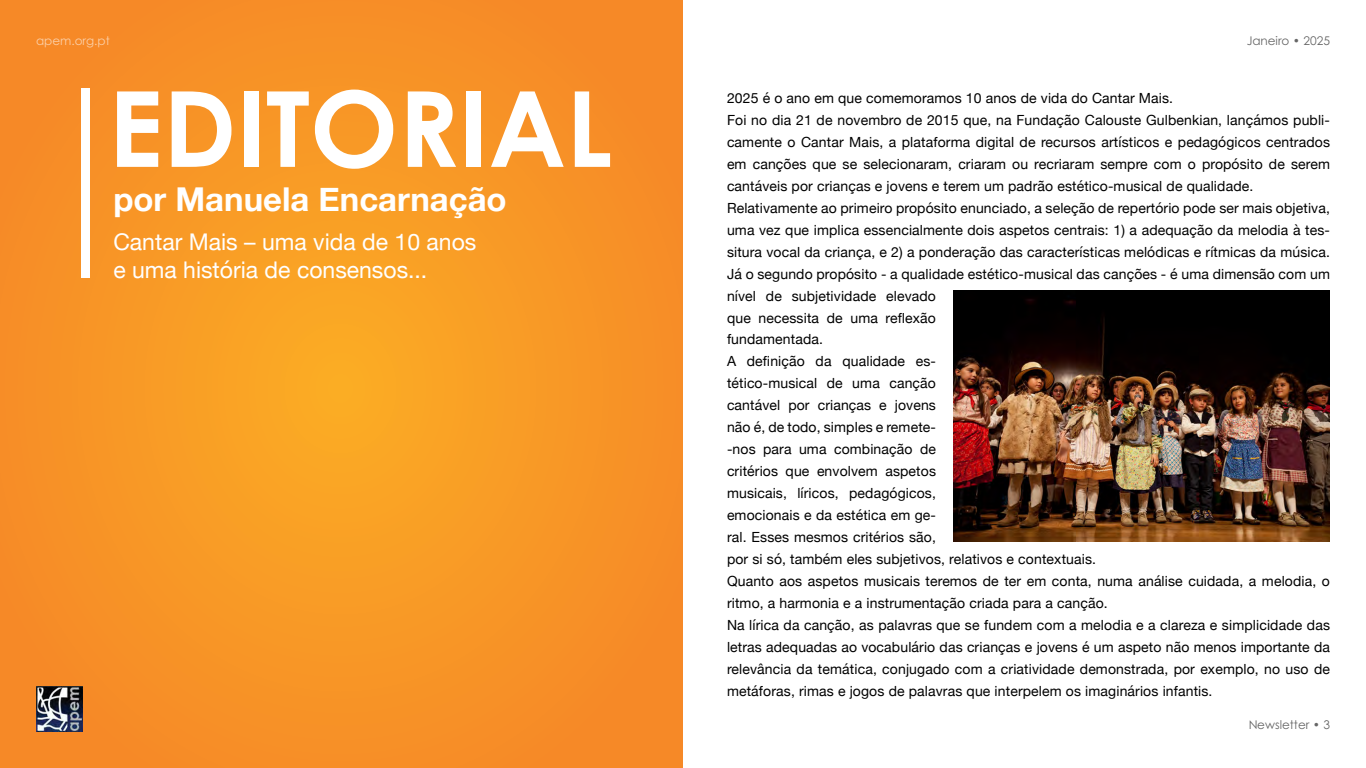
<style>
.page{position:relative;width:1366px;height:768px;background:#fff}
.page>*{position:absolute;margin:0;border:0;box-sizing:border-box;transform-origin:0 0}
.t1{font:700 105px "Century Gothic";color:#fff}
.t2{font:700 32.9px "Helvetica Neue";color:#fff}
.t3{font:23px/28px "Helvetica Neue";color:#fff}
.t4{font:14px/22px "Helvetica Neue";letter-spacing:.01em;color:#000}
.t5{font:12px "Century Gothic Pro";color:#000}
.t6{font:12px "Century Gothic Pro";color:#fff}
</style>
<div class="page">
<svg style="left:0;top:0;width:683px;height:768px;background:#f79526"></svg>
<div style="left:81px;top:88px;width:9px;height:190px;background:#fff"></div>
<img style="left:953px;top:291px;width:377px;height:251px">
<p class="t6" style="left:36px;top:33px;width:75px">apem.org.pt</p>
<h1 class="t1" style="left:108px;top:49px;width:505px">EDITORIAL</h1>
<h2 class="t2" style="left:113px;top:174px;width:395px">por Manuela Encarnação</h2>
<h3 class="t3" style="left:113px;top:229px;width:365px">Cantar Mais – uma vida de 10 anos e uma história de consensos...</h3>
<p class="t5" style="left:1247px;top:34px;width:85px">Janeiro • 2025</p>
<p class="t4" style="left:727px;top:87px;width:605px">2025 é o ano em que comemoramos 10 anos de vida do Cantar Mais.<br>Foi no dia 21 de novembro de 2015 que, na Fundação Calouste Gulbenkian, lançámos publi&shy;camente o Cantar Mais, a plataforma digital de recursos artísticos e pedagógicos centrados em canções que se selecionaram, criaram ou recriaram sempre com o propósito de serem cantáveis por crianças e jovens e terem um padrão estético-musical de qualidade.<br>Relativamente ao primeiro propósito enunciado, a seleção de repertório pode ser mais objetiva, uma vez que implica essencialmente dois aspetos centrais: 1) a adequação da melodia à tes&shy;situra vocal da criança, e 2) a ponderação das características melódicas e rítmicas da música.<br>Já o segundo propósito - a qualidade estético-musical das canções - é uma dimensão com um nível de subjetividade elevado<br>que necessita de uma reflexão<br>fundamentada.<br>A definição da qualidade es-<br>tético-musical de uma canção<br>cantável por crianças e jovens<br>não é, de todo, simples e remete-<br>-nos para uma combinação de<br>critérios que envolvem aspetos<br>musicais, líricos, pedagógicos,<br>emocionais e da estética em ge-<br>ral. Esses mesmos critérios são,<br>por si só, também eles subjetivos, relativos e contextuais.<br>Quanto aos aspetos musicais teremos de ter em conta, numa análise cuidada, a melodia, o ritmo, a harmonia e a instrumentação criada para a canção.<br>Na lírica da canção, as palavras que se fundem com a melodia e a clareza e simplicidade das letras adequadas ao vocabulário das crianças e jovens é um aspeto não menos importante da relevância da temática, conjugado com a criatividade demonstrada, por exemplo, no uso de metáforas, rimas e jogos de palavras que interpelem os imaginários infantis.</p>
<p class="t5" style="left:1248px;top:717px;width:83px">Newsletter • 3</p>
</div>
